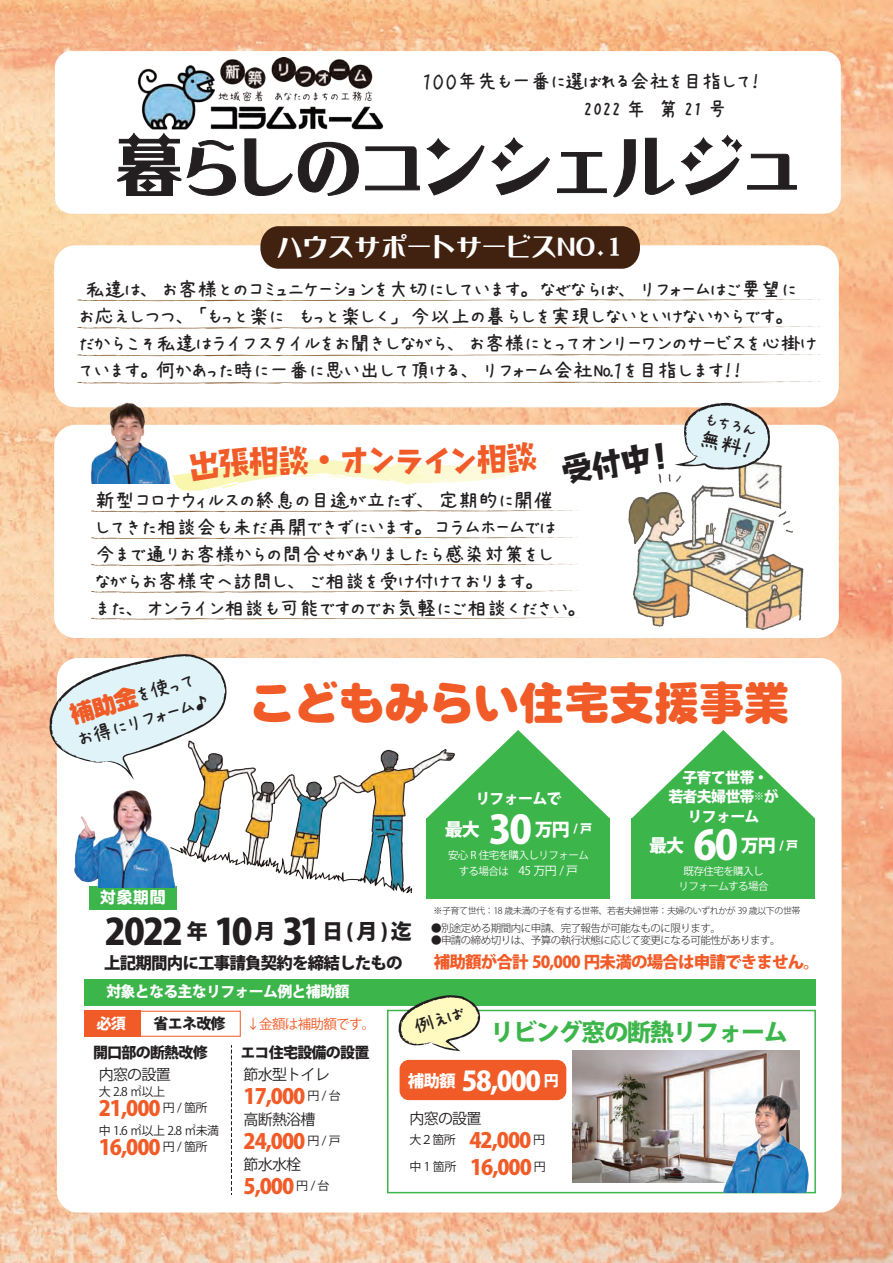
<style>
.page{position:relative;width:893px;height:1263px;background:#fff}
.page>*{position:absolute;margin:0;border:0;box-sizing:border-box;transform-origin:0 0}
.t1{font:67.5px "DF Roman Yuki W9 WING RKSJ H";color:#231f20}
.t2{font:45px "NIS R10 N 83 pv RKSJ H";color:#f15b27}
.t3{font:800 40.5px "Koz Go Pro";color:#fff}
.t4{font:30px "NIS SAIKO W8 N P 83 pv RKSJ H";color:#231f20}
.t5{font:29.85px "NIS SAIKO W8 N P 83 pv RKSJ H";color:#f15b27}
.t6{font:27px "DF Roman Yuki W9 WING RKSJ H";color:#fff}
.t7{font:800 27px "Koz Go Pro";color:#fff}
.t8{font:800 24px "Koz Go Pro";letter-spacing:-.05em;color:#3cb54b}
.t9{font:21px/27px "AP Japanesefont";letter-spacing:-.05em;color:#231f20}
.t10{font:800 21px/27px "Koz Go Pro";letter-spacing:-.05em;color:#f15b27}
.t11{font:21px "AP Japanesefont";letter-spacing:-.075em;color:#231f20}
.t12{font:800 18px "Koz Go Pro";letter-spacing:-.05em;color:#fff}
.t13{font:18px "AP Japanesefont";color:#231f20}
.t14{font:800 16.5px "Koz Go Pro";letter-spacing:-.05em;color:#f15b27}
.t15{font:800 16.5px "Koz Go Pro";letter-spacing:-.05em;color:#231f20}
.t16{font:16.5px "DF Maru Gothic SB WING RKSJ H";color:#fff}
.t17{font:800 15px/19.5px "Koz Go Pro";letter-spacing:-.05em;color:#fff;text-align:center}
.t18{font:15px "Koz Go Pro";letter-spacing:-.05em;color:#231f20}
.t19{font:800 15px "Koz Go Pro";letter-spacing:-.05em;color:#231f20}
.t20{font:13.5px "Koz Go Pro";letter-spacing:-.05em;color:#f15b27}
.t21{font:12px "Koz Go Pro";color:#231f20}
.t22{font:300 10.5px "Koz Go Pro";letter-spacing:-.05em;color:#231f20}
.t23{font:10.5px/15px "Koz Go Pro";letter-spacing:-.05em;color:#fff;text-align:center}
.t24{font:300 9px "Koz Go Pro";letter-spacing:-.05em;color:#231f20}
.s1{font-family:"NIS R10 N 83 pv RKSJ H";font-size:24px;color:#f15b27}
.s2{font-size:10.5px}
.s3{font-size:12px}
.s4{font-size:39px}
.s5{font-weight:800;font-size:36px}
.s6{font-weight:800;font-size:21px}
.s7{color:#231f20}
.s8{font-size:16.5px}
</style>
<div class="page">
<img style="left:0;top:0;width:893px;height:1263px">
<div style="left:54px;top:245px;width:785px;height:162px;background:#fff;border-radius:21px"></div>
<div style="left:57px;top:658px;width:784px;height:554px;background:#fff;border-radius:21px"></div>
<div style="left:55px;top:51px;width:786px;height:163px;background:#fff;border-radius:17px"></div>
<img style="left:137px;top:58px;width:247px;height:72px">
<div style="left:260px;top:226px;width:380px;height:43px;background:#41210f"></div>
<svg style="left:77px;top:299px;width:743px;height:3px"></svg>
<svg style="left:77px;top:326px;width:743px;height:3px"></svg>
<svg style="left:77px;top:354px;width:743px;height:3px"></svg>
<svg style="left:77px;top:381px;width:743px;height:3px"></svg>
<svg style="left:117px;top:132px;width:119px;height:64px"></svg>
<svg style="left:244px;top:138px;width:115px;height:58px"></svg>
<svg style="left:365px;top:146px;width:55px;height:45px"></svg>
<svg style="left:426px;top:137px;width:124px;height:59px"></svg>
<svg style="left:557px;top:152px;width:50px;height:41px"></svg>
<svg style="left:613px;top:135px;width:184px;height:63px"></svg>
<div style="left:89px;top:886px;width:88px;height:23px;background:#3cb54b"></div>
<div style="left:54px;top:425px;width:785px;height:213px;background:#fff;border-radius:21px"></div>
<img style="left:89px;top:402px;width:84px;height:82px">
<img style="left:622px;top:464px;width:196px;height:185px">
<svg style="left:91px;top:510px;width:486px;height:3px"></svg>
<svg style="left:91px;top:537px;width:486px;height:2px"></svg>
<svg style="left:91px;top:563px;width:486px;height:3px"></svg>
<svg style="left:91px;top:590px;width:486px;height:3px"></svg>
<svg style="left:91px;top:617px;width:486px;height:3px"></svg>
<img style="left:165px;top:749px;width:261px;height:145px">
<div style="left:632px;top:818px;width:183px;height:81px;background:#3cb54b"></div>
<svg style="left:632px;top:730px;width:183px;height:88px"></svg>
<div style="left:426px;top:818px;width:184px;height:81px;background:#3cb54b"></div>
<svg style="left:426px;top:730px;width:184px;height:88px"></svg>
<div style="left:85px;top:979px;width:731px;height:26px;background:#3cb54b"></div>
<div style="left:85px;top:1010px;width:56px;height:27px;background:#f15b27"></div>
<div style="left:137px;top:1011px;width:104px;height:26px;border:1px solid #f15b27"></div>
<div style="left:387px;top:1010px;width:429px;height:183px;border:2px solid #3cb54b"></div>
<img style="left:573px;top:1050px;width:226px;height:132px">
<img style="left:74px;top:788px;width:102px;height:99px">
<div style="left:400px;top:1060px;width:166px;height:40px;background:#f15b27;border-radius:9px"></div>
<svg style="left:231px;top:1045px;width:1px;height:150px"></svg>
<img style="left:721px;top:1094px;width:90px;height:98px">
<svg style="left:46px;top:654px;width:181px;height:126px"></svg>
<svg style="left:172px;top:441px;width:377px;height:50px"></svg>
<svg style="left:675px;top:403px;width:95px;height:66px"></svg>
<svg style="left:398px;top:995px;width:82px;height:56px"></svg>
<p class="t11" style="left:422px;top:71px;width:341px">１００年先も一番に選ばれる会社を目指して！</p>
<p class="t9" style="left:583px;top:96px;width:147px">2022 年 第 21 号</p>
<h1 class="t1" style="left:116px;top:132px;width:686px">暮らしのコンシェルジュ</h1>
<p class="t6" style="left:277px;top:233px;width:349px">ハウスサポートサービスＮＯ.1</p>
<p class="t9" style="left:79px;top:276px;width:740px">私達は、お客様とのコミュニケーションを大切にしています。なぜならば、リフォームはご要望に<br>お応えしつつ、「もっと楽に　もっと楽しく」今以上の暮らしを実現しないといけないからです。<br>だからこそ私達はライフスタイルをお聞きしながら、お客様にとってオンリーワンのサービスを心掛けています。 何かあった時に一番に思い出して頂ける、リフォーム会社№１を目指します！！</p>
<h3 class="t5" style="left:316px;top:445px;width:18px">・</h3>
<h3 class="t5" style="left:396px;top:445px;width:56px">ライ</h3>
<h3 class="t4" style="left:560px;top:456px;width:110px;rotate:-9deg">受付中！</h3>
<p class="t9" style="left:95px;top:486px;width:484px">新型コロナウィルスの終息の目途が立たず、定期的に開催<br>してきた相談会も未だ再開できずにいます。コラムホームでは今まで通りお客様からの問合せがありましたら感染対策をし<br>ながらお客様宅へ訪問し、ご相談を受け付けております。<br>また、オンライン相談も可能ですのでお気軽にご相談ください。</p>
<p class="t13" style="left:707px;top:410px;width:55px;rotate:14deg">もちろん</p>
<p class="t9" style="left:67px;top:702px;width:137px;line-height:25.7px;rotate:-16deg"><span class="s1">補助金</span>を使ってお得にリフォーム♪</p>
<h2 class="t2" style="left:249px;top:680px;width:542px">こどもみらい住宅支援事業</h2>
<p class="t17" style="left:668px;top:768px;width:112px">子育て世帯・<br>若者夫婦世帯<span class="s2">※</span>がリフォーム</p>
<p class="t12" style="left:649px;top:833px;width:37px">最大</p>
<h3 class="t3" style="left:693px;top:819px;width:47px">60</h3>
<p class="t12" style="left:741px;top:833px;width:59px">万円<span class="s3">/戸</span></p>
<p class="t23" style="left:678px;top:863px;width:92px">既存住宅を購入しリフォームする場合</p>
<p class="t17" style="left:475px;top:790px;width:88px">リフォームで</p>
<p class="t12" style="left:445px;top:817px;width:149px">最大 <span class="s4">30</span>万円 <span class="s3">/戸</span></p>
<p class="t23" style="left:448px;top:847px;width:142px;line-height:15.8px">安心 R 住宅を購入しリフォームする場合は　<span class="s3">45 万円 / 戸</span></p>
<p class="t16" style="left:100px;top:889px;width:67px">対象期間</p>
<p class="t24" style="left:434px;top:905px;width:369px">※子育て世代：18 歳未満の子を有する世帯、若者夫婦世帯：夫婦のいずれかが 39 歳以下の世帯</p>
<p class="t22" style="left:105px;top:921px;width:617px"><span class="s5">2022</span> <span class="s6">年</span> <span class="s5">10</span><span class="s6">月</span> <span class="s5">31</span><span class="s6">日 ( 月 ) 迄</span> ●別途定める期間内に申請、完了報告が可能なものに限ります。</p>
<p class="t22" style="left:431px;top:933px;width:351px">●申請の締め切りは、予算の執行状態に応じて変更になる可能性があります。</p>
<p class="t15" style="left:104px;top:952px;width:300px">上記期間内に工事請負契約を締結したもの</p>
<p class="t14" style="left:434px;top:951px;width:388px">補助額が合計 50,000 円未満の場合は申請できません。</p>
<p class="t17" style="left:97px;top:976px;width:254px;line-height:31.8px;text-align:left;text-indent:10px">対象となる主なリフォーム例と補助額必須<span class="s7">　　省エネ改修</span></p>
<p class="t19" style="left:93px;top:1042px;width:116px">開口部の断熱改修</p>
<p class="t18" style="left:99px;top:1065px;width:73px">内窓の設置</p>
<p class="t21" style="left:99px;top:1083px;width:68px">大 2.8 ㎡以上</p>
<p class="t10" style="left:99px;top:1096px;width:110px">21,000 <sup>円</sup> <sup>/</sup> <sup>箇所</sup></p>
<p class="t21" style="left:99px;top:1122px;width:122px">中 1.6 ㎡以上 2.8 ㎡未満</p>
<p class="t10" style="left:99px;top:1135px;width:110px">16,000 <sup>円</sup> <sup>/</sup> <sup>箇所</sup></p>
<p class="t20" style="left:246px;top:1015px;width:130px">↓金額は補助額です。</p>
<p class="t19" style="left:240px;top:1042px;width:130px">エコ住宅設備の設置</p>
<p class="t18" style="left:244px;top:1065px;width:88px">節水型トイレ</p>
<p class="t10" style="left:244px;top:1084px;width:99px">17,000 <sup>円</sup> <sup>/</sup> <sup>台</sup></p>
<p class="t18" style="left:244px;top:1110px;width:73px">高断熱浴槽</p>
<p class="t10" style="left:244px;top:1129px;width:99px">24,000 <sup>円</sup> <sup>/</sup> <sup>戸</sup></p>
<p class="t18" style="left:244px;top:1155px;width:59px">節水水栓</p>
<p class="t10" style="left:244px;top:1174px;width:88px">5,000 <sup>円</sup> <sup>/</sup> <sup>台</sup></p>
<p class="t8" style="left:490px;top:1016px;width:299px">リビング窓の断熱リフォーム</p>
<p class="t7" style="left:408px;top:1063px;width:152px"><span class="s8">補助額</span> 58,000 <sup>円</sup></p>
<p class="t18" style="left:410px;top:1109px;width:73px">内窓の設置</p>
<p class="t10" style="left:410px;top:1128px;width:138px"><sup>大２箇所</sup> 42,000 <sup>円中</sup> <sup>1</sup> <sup>箇所</sup> 16,000 <sup>円</sup></p>
</div>
